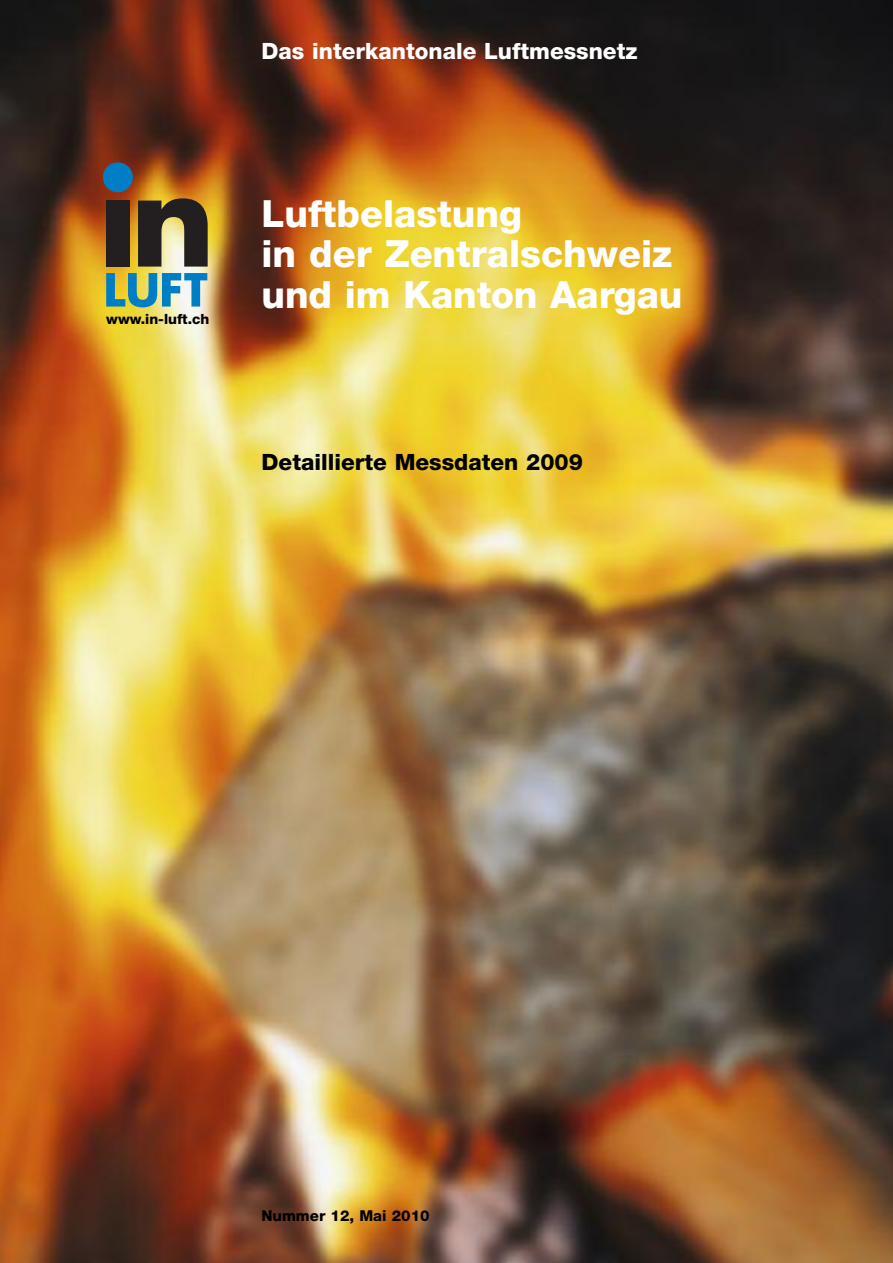
<style>
.page{position:relative;width:893px;height:1263px;background:#fff}
.page>*{position:absolute;margin:0;border:0;box-sizing:border-box;transform-origin:0 0}
.t1{font:800 37.5px/40.5px "Helvetica Neue";color:#fff}
.t2{font:800 22.5px "Helvetica Neue";color:#fff}
.t3{font:800 22.5px "Helvetica Neue";color:#000}
.t4{font:800 15px "Helvetica Neue";color:#000}
.t5{font:800 14.1px "Helvetica Neue";color:#000}
</style>
<div class="page">
<img style="left:0;top:0;width:893px;height:1263px">
<div style="left:103px;top:162px;width:30px;height:30px;background:#007ec5;border-radius:50%"></div>
<div style="left:106px;top:201px;width:24px;height:66px;background:#231f20"></div>
<svg style="left:138px;top:198px;width:70px;height:69px;background:#5e5644"></svg>
<svg style="left:106px;top:273px;width:101px;height:34px;background:#70acab"></svg>
<p class="t2" style="left:261px;top:43px;width:378px">Das interkantonale Luftmessnetz</p>
<p class="t5" style="left:106px;top:314px;width:105px">www.in-luft.ch</p>
<p class="t1" style="left:261px;top:196px;width:422px">Luftbelastung<br>in der Zentralschweiz und im Kanton Aargau</p>
<p class="t3" style="left:261px;top:454px;width:323px">Detaillierte Messdaten 2009</p>
<p class="t4" style="left:261px;top:1210px;width:170px">Nummer 12, Mai 2010</p>
</div>
